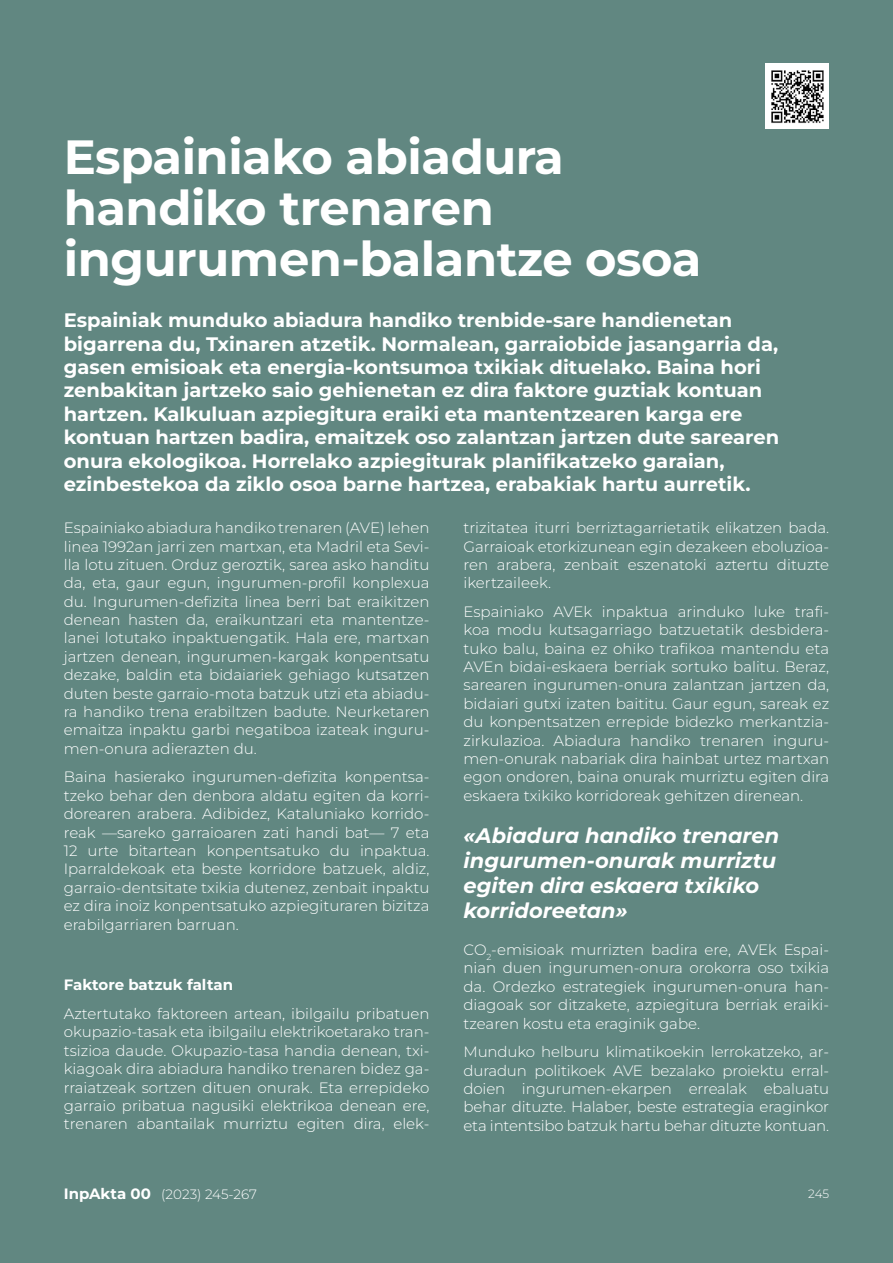
<style>
.page{position:relative;width:893px;height:1263px;background:#618781}
.page>*{position:absolute;margin:0;border:0;box-sizing:border-box;transform-origin:0 0}
.t1{font:700 48px/51px "Montserrat";letter-spacing:-.01em;color:#fff}
.t2{font:italic 700 21px/24.8px "Montserrat";color:#fff}
.t3{font:700 19.5px/23.4px "Montserrat";color:#fff}
.t4{font:300 15px/18.5px "Montserrat";color:#fff;text-align:justify}
.t5{font:700 15px "Montserrat";color:#fff}
.t6{font:300 13.5px "Montserrat";color:#fff}
.t7{font:300 12px "Montserrat";color:#fff}
.s1{font-weight:700;font-size:15px}
</style>
<div class="page">
<img style="left:765px;top:64px;width:64px;height:64px">
<h1 class="t1" style="left:64px;top:131px;width:639px">Espainiako abiadura handiko trenaren ingurumen-balantze osoa</h1>
<p class="t3" style="left:64px;top:308px;width:717px">Espainiak munduko abiadura handiko trenbide-sare handienetan bigarrena du, Txinaren atzetik. Normalean, garraiobide jasangarria da, gasen emisioak eta energia-kontsumoa txikiak dituelako. Baina hori zenbakitan jartzeko saio gehienetan ez dira faktore guztiak kontuan hartzen. Kalkuluan azpiegitura eraiki eta mantentzearen karga ere kontuan hartzen badira, emaitzek oso zalantzan jartzen dute sarearen onura ekologikoa. Horrelako azpiegiturak planifikatzeko garaian, ezinbestekoa da ziklo osoa barne hartzea, erabakiak hartu aurretik.</p>
<p class="t4" style="left:64px;top:518px;width:367px">Espainiako abiadura handiko trenaren (AVE) lehen linea 1992an jarri zen martxan, eta Madril eta Sevi&shy;lla lotu zituen. Orduz geroztik, sarea asko handitu da, eta, gaur egun, ingurumen-profil konplexua du. Ingurumen-defizita linea berri bat eraikitzen denean hasten da, eraikuntzari eta mantentze&shy;lanei lotutako inpaktuengatik. Hala ere, martxan jartzen denean, ingurumen-kargak konpentsatu dezake, baldin eta bidaiariek gehiago kutsatzen duten beste garraio-mota batzuk utzi eta abiadu&shy;ra handiko trena erabiltzen badute. Neurketaren emaitza inpaktu garbi negatiboa izateak inguru&shy;men-onura adierazten du.</p>
<p class="t4" style="left:64px;top:768px;width:367px">Baina hasierako ingurumen-defizita konpentsa&shy;tzeko behar den denbora aldatu egiten da korri&shy;dorearen arabera. Adibidez, Kataluniako korrido&shy;reak —sareko garraioaren zati handi bat— 7 eta 12 urte bitartean konpentsatuko du inpaktua.<br>Iparraldekoak eta beste korridore batzuek, aldiz, garraio-dentsitate txikia dutenez, zenbait inpaktu ez dira inoiz konpentsatuko azpiegituraren bizitza erabilgarriaren barruan.</p>
<p class="t4" style="left:463px;top:518px;width:367px">trizitatea iturri berriztagarrietatik elikatzen bada.<br>Garraioak etorkizunean egin dezakeen eboluzioa&shy;ren arabera, zenbait eszenatoki aztertu dituzte ikertzaileek.</p>
<p class="t4" style="left:463px;top:602px;width:367px">Espainiako AVEk inpaktua arinduko luke trafi&shy;koa modu kutsagarriago batzuetatik desbidera&shy;tuko balu, baina ez ohiko trafikoa mantendu eta AVEn bidai-eskaera berriak sortuko balitu. Beraz, sarearen ingurumen-onura zalantzan jartzen da, bidaiari gutxi izaten baititu. Gaur egun, sareak ez du konpentsatzen errepide bidezko merkantzia&shy;zirkulazioa. Abiadura handiko trenaren inguru&shy;men-onurak nabariak dira hainbat urtez martxan egon ondoren, baina onurak murriztu egiten dira eskaera txikiko korridoreak gehitzen direnean.</p>
<h2 class="t2" style="left:463px;top:823px;width:317px">«Abiadura handiko trenaren ingurumen-onurak murriztu egiten dira eskaera txikiko korridoreetan»</h2>
<p class="t4" style="left:463px;top:940px;width:367px">CO<sub>2</sub>-emisioak murrizten badira ere, AVEk Espai&shy;nian duen ingurumen-onura orokorra oso txikia da. Ordezko estrategiek ingurumen-onura han&shy;diagoak sor ditzakete, azpiegitura berriak eraiki&shy;tzearen kostu eta eraginik gabe.</p>
<p class="t4" style="left:463px;top:1042px;width:367px">Munduko helburu klimatikoekin lerrokatzeko, ar&shy;duradun politikoek AVE bezalako proiektu erral&shy;doien ingurumen-ekarpen errealak ebaluatu behar dituzte. Halaber, beste estrategia eraginkor eta intentsibo batzuk hartu behar dituzte kontuan.</p>
<p class="t5" style="left:64px;top:976px;width:171px">Faktore batzuk faltan</p>
<p class="t4" style="left:64px;top:1004px;width:367px">Aztertutako faktoreen artean, ibilgailu pribatuen okupazio-tasak eta ibilgailu elektrikoetarako tran&shy;tsizioa daude. Okupazio-tasa handia denean, txi&shy;kiagoak dira abiadura handiko trenaren bidez ga&shy;rraiatzeak sortzen dituen onurak. Eta errepideko garraio pribatua nagusiki elektrikoa denean ere, trenaren abantailak murriztu egiten dira, elek-</p>
<p class="t6" style="left:64px;top:1186px;width:195px"><span class="s1">InpAkta 00</span> (2023) 245-267</p>
<p class="t7" style="left:808px;top:1186px;width:22px">245</p>
<p class="t6" style="left:205px;top:1186px;width:60px">000-000</p>
</div>
